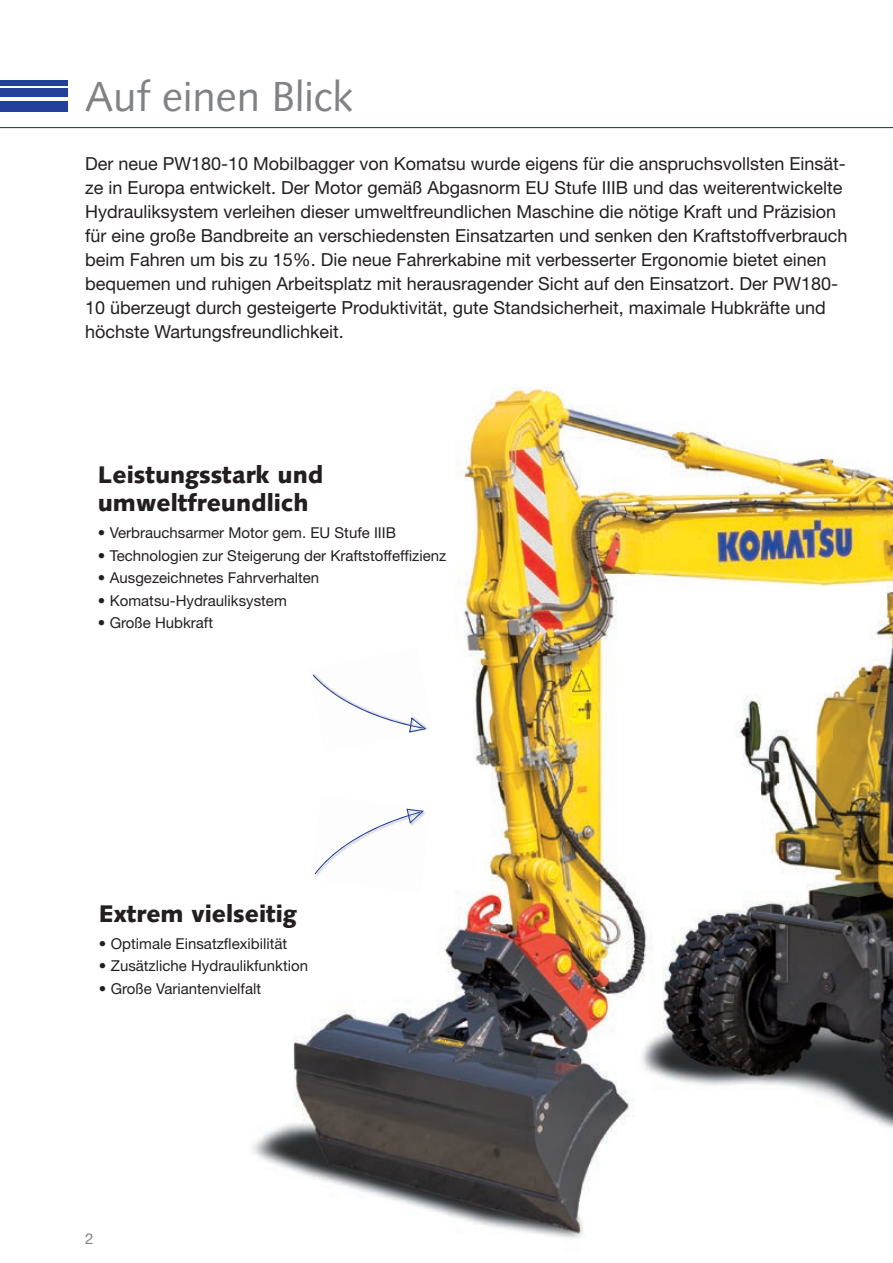
<style>
.page{position:relative;width:893px;height:1263px;background:#fff}
.page>*{position:absolute;margin:0;border:0;box-sizing:border-box;transform-origin:0 0}
.t1{font:42px "Syntax LTCE";color:#808285}
.t2{font:900 24px/28.8px "Syntax LTCE";color:#231f20}
.t3{font:18px/24px "Helvetica Neue LT Pro";color:#231f20}
.t4{font:15px "Helvetica Neue LT Pro";color:#231f20}
.t5{font:15px "Helvetica Neue LT Pro";color:#808285}
</style>
<div class="page">
<img style="left:252px;top:387px;width:641px;height:852px">
<hr style="left:0;top:127px;width:893px;height:1px;background:#223f99">
<div style="left:0;top:101px;width:68px;height:10px;background:#223f99"></div>
<div style="left:0;top:89px;width:68px;height:8px;background:#223f99"></div>
<div style="left:0;top:80px;width:68px;height:5px;background:#223f99"></div>
<img style="left:308px;top:647px;width:125px;height:106px">
<svg style="left:313px;top:674px;width:113px;height:59px"></svg>
<img style="left:311px;top:795px;width:120px;height:98px">
<svg style="left:315px;top:809px;width:109px;height:65px"></svg>
<h1 class="t1" style="left:85px;top:72px;width:270px">Auf einen Blick</h1>
<p class="t3" style="left:85px;top:151px;width:764px">Der neue PW180-10 Mobilbagger von Komatsu wurde eigens für die anspruchsvollsten Einsät&shy;ze in Europa entwickelt. Der Motor gemäß Abgasnorm EU Stufe IIIB und das weiterentwickelte Hydrauliksystem verleihen dieser umweltfreundlichen Maschine die nötige Kraft und Präzision für eine große Bandbreite an verschiedensten Einsatzarten und senken den Kraftstoffverbrauch beim Fahren um bis zu 15%. Die neue Fahrerkabine mit verbesserter Ergonomie bietet einen bequemen und ruhigen Arbeitsplatz mit herausragender Sicht auf den Einsatzort. Der PW180- 10 überzeugt durch gesteigerte Produktivität, gute Standsicherheit, maximale Hubkräfte und höchste Wartungsfreundlichkeit.</p>
<h2 class="t2" style="left:98px;top:460px;width:227px">Leistungsstark und umweltfreundlich</h2>
<p class="t4" style="left:98px;top:523px;width:300px">• Verbrauchsarmer Motor gem. EU Stufe IIIB</p>
<p class="t4" style="left:98px;top:546px;width:350px">• Technologien zur Steigerung der Kraftstoffeffizienz</p>
<p class="t4" style="left:98px;top:568px;width:223px">• Ausgezeichnetes Fahrverhalten</p>
<p class="t4" style="left:98px;top:591px;width:190px">• Komatsu-Hydrauliksystem</p>
<p class="t4" style="left:98px;top:613px;width:117px">• Große Hubkraft</p>
<h2 class="t2" style="left:99px;top:899px;width:199px">Extrem vielseitig</h2>
<p class="t4" style="left:99px;top:934px;width:190px">• Optimale Einsatzflexibilität</p>
<p class="t4" style="left:99px;top:956px;width:211px">• Zusätzliche Hydraulikfunktion</p>
<p class="t4" style="left:99px;top:979px;width:164px">• Große Variantenvielfalt</p>
<p class="t5" style="left:85px;top:1229px;width:10px">2</p>
</div>
